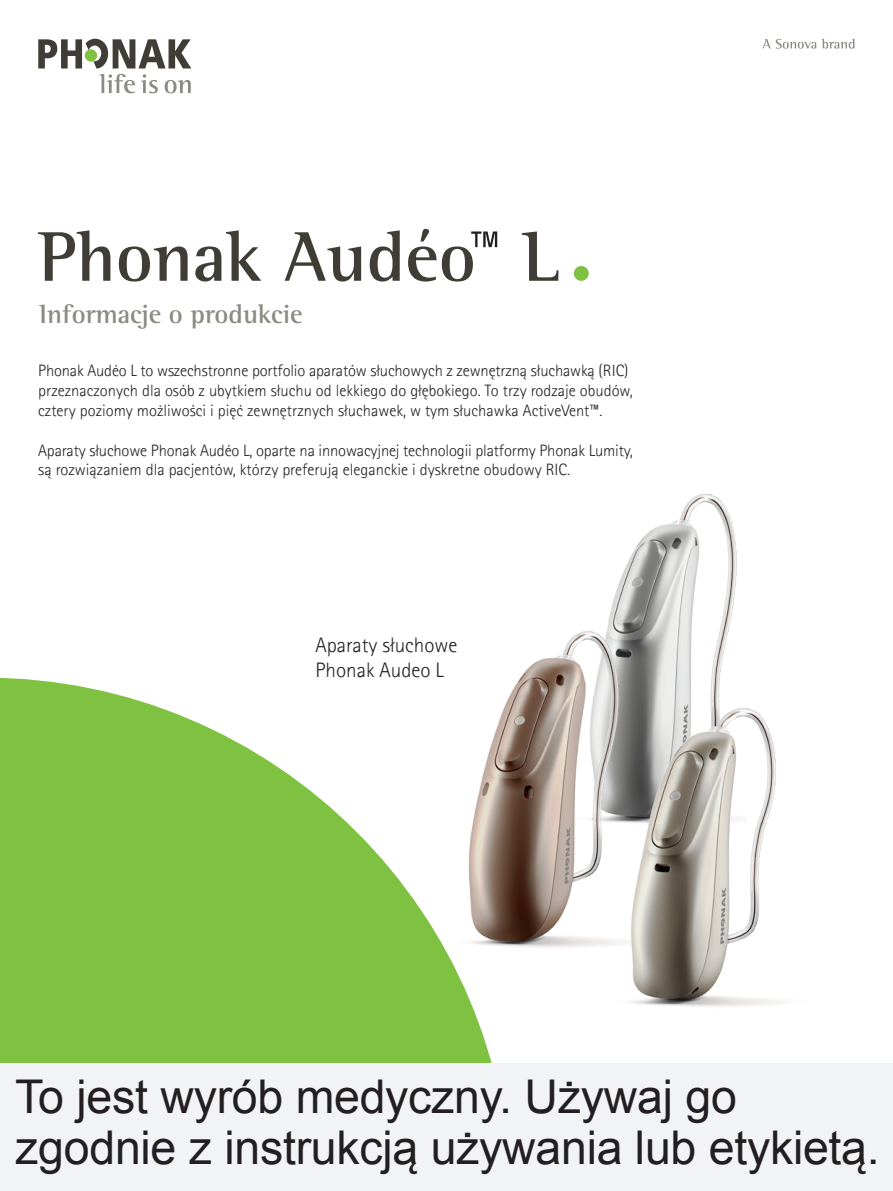
<style>
.page{position:relative;width:893px;height:1191px;background:#fff}
.page>*{position:absolute;margin:0;border:0;box-sizing:border-box;transform-origin:0 0}
.t1{font:700 72px "Rotis Semifor Phonak";color:#3f3d36}
.t2{font:46.5px/51.6px "Arial";letter-spacing:-.005em;color:#231f20}
.t3{font:700 27px "Rotis Semifor Phonak";color:#8b8b83}
.t4{font:300 21px/25.2px "Rotis Sansfor Phonak";color:#231f20}
.t5{font:300 16.5px/19.8px "Rotis Sansfor Phonak";color:#231f20}
</style>
<div class="page">
<img style="left:611px;top:494px;width:126px;height:192px">
<img style="left:511px;top:609px;width:120px;height:339px">
<img style="left:601px;top:686px;width:181px;height:321px">
<svg style="left:38px;top:39px;width:153px;height:54px"></svg>
<svg style="left:763px;top:39px;width:53px;height:10px"></svg>
<svg style="left:822px;top:39px;width:32px;height:10px"></svg>
<div style="left:574px;top:266px;width:15px;height:15px;background:#7fc241;border-radius:50%"></div>
<svg style="left:0;top:677px;width:511px;height:386px;fill:#7fc241"></svg>
<div style="left:0;top:1063px;width:893px;height:128px;background:#f2f3f4"></div>
<h1 class="t1" style="left:38px;top:213px;width:524px">Phonak Audéo<sup>™</sup> L</h1>
<h3 class="t3" style="left:39px;top:297px;width:265px">Informacje o produkcie</h3>
<p class="t5" style="left:38px;top:361px;width:596px">Phonak Audéo L to wszechstronne portfolio aparatów słuchowych z zewnętrzną słuchawką (RIC) przeznaczonych dla osób z ubytkiem słuchu od lekkiego do głębokiego. To trzy rodzaje obudów, cztery poziomy możliwości i pięć zewnętrznych słuchawek, w tym słuchawka ActiveVent™.</p>
<p class="t5" style="left:38px;top:440px;width:596px">Aparaty słuchowe Phonak Audéo L, oparte na innowacyjnej technologii platformy Phonak Lumity, są rozwiązaniem dla pacjentów, którzy preferują eleganckie i dyskretne obudowy RIC.</p>
<p class="t4" style="left:315px;top:632px;width:143px">Aparaty słuchowe<br>Phonak Audeo L</p>
<h2 class="t2" style="left:15px;top:1071px;width:866px">To jest wyrób medyczny. Używaj go zgodnie z instrukcją używania lub etykietą.</h2>
</div>
